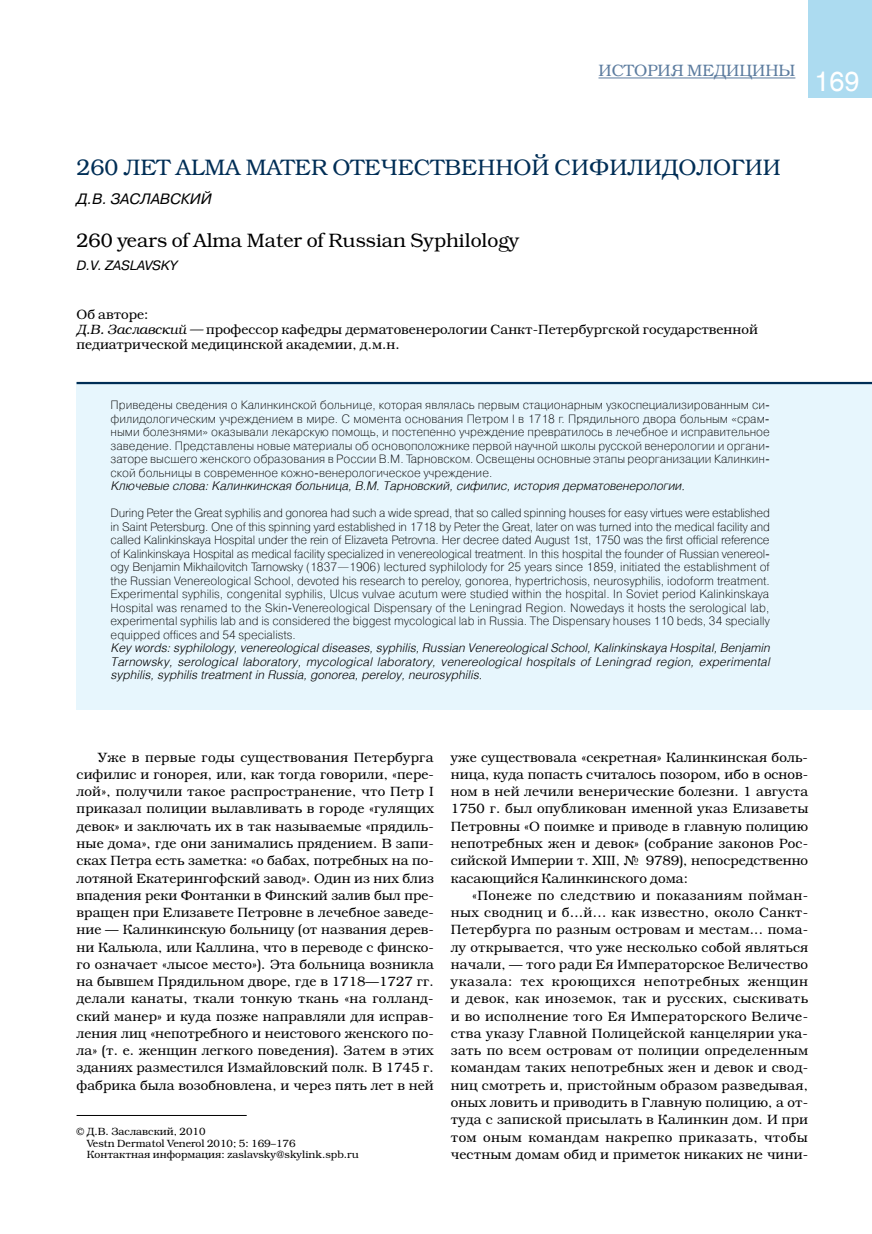
<style>
.page{position:relative;width:872px;height:1234px;background:#fff}
.page>*{position:absolute;margin:0;border:0;box-sizing:border-box;transform-origin:0 0}
.t1{font:27px "Helios";color:#fff}
.t2{font:300 22.5px "Bookman C";color:#002e56}
.t3{font:300 19.5px "Bookman C";color:#000}
.t4{font:300 16.5px "Bookman C";color:#5c7c9f}
.t5{font:italic 15px "Pragmatica C";color:#000}
.t6{font:300 13.5px/17.2px "Bookman C";color:#000;text-align:justify}
.t7{font:italic 13.5px "Pragmatica C";color:#000}
.t8{font:12px/13.5px "Pragmatica Light C";color:#000;text-align:justify}
.t9{font:italic 300 12px/13.5px "Helios";color:#000;text-align:justify}
.t10{font:300 10.5px/11.6px "Bookman C";color:#000}
.s1{font-style:italic}
</style>
<div class="page">
<div style="left:808px;top:0;width:64px;height:98px;background:#acdbf0"></div>
<hr style="left:598px;top:77px;width:197px;height:1px;background:#5c7c9f">
<div style="left:77px;top:383px;width:795px;height:326px;background:#e7f6fd"></div>
<hr style="left:77px;top:382px;width:795px;height:2px;background:#002e56">
<hr style="left:77px;top:1114px;width:170px;height:1px;background:#000">
<p class="t4" style="left:598px;top:61px;width:198px">ИСТОРИЯ МЕДИЦИНЫ</p>
<h1 class="t1" style="left:814px;top:67px;width:47px">169</h1>
<h2 class="t2" style="left:77px;top:154px;width:65px">260 лет</h2>
<h2 class="t2" style="left:176px;top:154px;width:33px">Alma</h2>
<h2 class="t2" style="left:246px;top:154px;width:38px">Mater</h2>
<h2 class="t2" style="left:332px;top:154px;width:18px">отечественной</h2>
<h2 class="t2" style="left:554px;top:154px;width:19px">сифилидологии</h2>
<p class="t5" style="left:77px;top:190px;width:55px">Д.В. ЗАСЛАВСКИ</p>
<p class="t5" style="left:201px;top:190px;width:12px">Й</p>
<h3 class="t3" style="left:77px;top:228px;width:444px">260 years of Alma Mater of Russian Syphilology</h3>
<p class="t7" style="left:77px;top:258px;width:78px">D.V. ZASLAVSKY</p>
<p class="t6" style="left:77px;top:307px;width:683px;line-height:14.9px;text-align:left">Об авторе:<br><span class="s1">Д.В. Заславский —</span> профессор кафедры дерматовенерологии Санкт-Петербургской государственной педиатрической медицинской академии, д.м.н.</p>
<p class="t8" style="left:111px;top:398px;width:661px">Приведены сведения о Калинкинской больнице, которая являлась первым стационарным узкоспециализированным си&shy;филидологическим учреждением в мире. С момента основания Петром I в 1718 г. Прядильного двора больным «срам&shy;ными болезнями» оказывали лекарскую помощь, и постепенно учреждение превратилось в лечебное и исправительное заведение. Представлены новые материалы об основоположнике первой научной школы русской венерологии и органи&shy;заторе высшего женского образования в России В.М. Тарновском. Освещены основные этапы реорганизации Калинкин&shy;ской больницы в современное кожно-венерологическое учреждение.</p>
<p class="t9" style="left:111px;top:479px;width:575px">Ключевые слова: Калинкинская больница, В.М. Тарновский, сифилис, история дерматовенерологии.</p>
<p class="t8" style="left:111px;top:506px;width:661px">During Peter the Great syphilis and gonorea had such a wide spread, that so called spinning houses for easy virtues were established in Saint Petersburg. One of this spinning yard established in 1718 by Peter the Great, later on was turned into the medical facility and called Kalinkinskaya Hospital under the rein of Elizaveta Petrovna. Her decree dated August 1st, 1750 was the first official reference of Kalinkinskaya Hospital as medical facility specialized in venerеological treatment. In this hospital the founder of Russian venereol&shy;ogy Benjamin Mikhailovitch Tarnowsky (1837—1906) lectured syphilolody for 25 years since 1859, initiated the establishment of the Russian Venereological School, devoted his research to pereloy, gonorea, hypertrichosis, neurosyphilis, iodoform treatment.<br>Experimental syphilis, congenital syphilis, Ulcus vulvae acutum were studied within the hospital. In Soviet period Kalinkinskaya Hospital was renamed to the Skin-Venereological Dispensary of the Leningrad Region. Nowedays it hosts the serological lab, experimental syphilis lab and is considered the biggest mycological lab in Russia. The Dispensary houses 110 beds, 34 specially equipped offices and 54 specialists.</p>
<p class="t9" style="left:111px;top:641px;width:661px">Key words: syphilology, venereological diseases, syphilis, Russian Venereological School, Kalinkinskaya Hospital, Benjamin Tarnowsky, serological laboratory, mycological laboratory, venereological hospitals of Leningrad region, experimental syphilis, syphilis treatment in Russia, gonorea, pereloy, neurosyphilis.</p>
<p class="t6" style="left:77px;top:748px;width:359px;text-indent:21px">Уже в первые годы существования Петербурга сифилис и гонорея, или, как тогда говорили, «пере&shy;лой», получили такое распространение, что Петр I приказал полиции вылавливать в городе «гулящих девок» и заключать их в так называемые «прядиль&shy;ные дома», где они занимались прядением. В запи&shy;сках Петра есть заметка: «о бабах, потребных на по&shy;лотяной Екатерингофский завод». Один из них близ впадения реки Фонтанки в Финский залив был пре&shy;вращен при Елизавете Петровне в лечебное заведе&shy;ние — Калинкинскую больницу (от названия дерев&shy;ни Кальюла, или Каллина, что в переводе с финско&shy;го означает «лысое место»). Эта больница возникла на бывшем Прядильном дворе, где в 1718—1727 гг. делали канаты, ткали тонкую ткань «на голланд&shy;ский манер» и куда позже направляли для исправ&shy;ления лиц «непотребного и неистового женского по&shy;ла» (т. е. женщин легкого поведения). Затем в этих зданиях разместился Измайловский полк. В 1745 г. фабрика была возобновлена, и через пять лет в ней</p>
<p class="t10" style="left:87px;top:1125px;width:274px;text-indent:-10px">© Д.В. Заславский, 2010<br>Vestn Dermatol Venerol 2010; 5: 169–176<br>Контактная информация: zaslavsky@skylink.spb.ru</p>
<p class="t6" style="left:451px;top:748px;width:359px">уже существовала «секретная» Калинкинская боль&shy;ница, куда попасть считалось позором, ибо в основ&shy;ном в ней лечили венерические болезни. 1 августа 1750 г. был опубликован именной указ Елизаветы Петровны «О поимке и приводе в главную полицию непотребных жен и девок» (собрание законов Рос&shy;сийской Империи т. XIII, № 9789), непосредственно касающийся Калинкинского дома:</p>
<p class="t6" style="left:451px;top:886px;width:359px;text-indent:21px">«Понеже по следствию и показаниям пойман&shy;ных сводниц и б…й... как известно, около Санкт-Петербурга по разным островам и местам... пома&shy;лу открывается, что уже несколько собой являться начали, — того ради Ея Императорское Величество указала: тех кроющихся непотребных женщин и девок, как иноземок, так и русских, сыскивать и во исполнение того Ея Императорского Величе&shy;ства указу Главной Полицейской канцелярии ука&shy;зать по всем островам от полиции определенным командам таких непотребных жен и девок и свод&shy;ниц смотреть и, пристойным образом разведывая, оных ловить и приводить в Главную полицию, а от&shy;туда с запиской присылать в Калинкин дом. И при том оным командам накрепко приказать, чтобы честным домам обид и приметок никаких не чини-</p>
</div>
